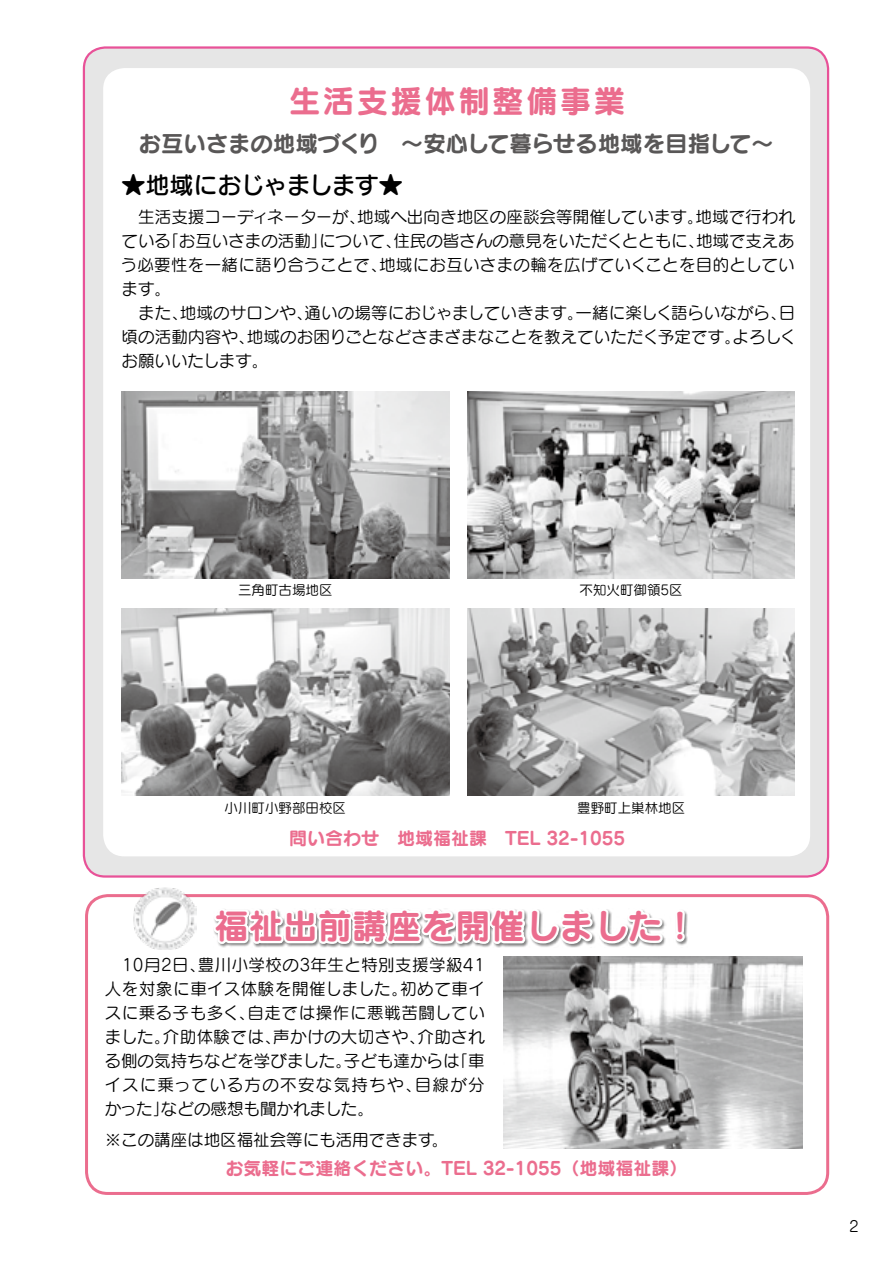
<style>
.page{position:relative;width:893px;height:1263px;background:#fff}
.page>*{position:absolute;margin:0;border:0;box-sizing:border-box;transform-origin:0 0}
.t1{font:34.5px "Seurat Pro B";color:#eb6d8e}
.t2{font:31.5px "Seurat Pro B";letter-spacing:.075em;color:#eb6d8e}
.t3{font:24px "Seurat Pro DB";letter-spacing:-.02em;color:#000}
.t4{font:22.5px "Seurat Pro B";color:#595757}
.t5{font:18px "Seurat Pro B";color:#eb6d8e}
.t6{font:16.5px/24px "Seurat Pro M";letter-spacing:.01em;color:#000}
.t7{font:16.5px/24px "Seurat Pro M";letter-spacing:.035em;color:#000}
.t8{font:16.5px/24px "Seurat Pro M";letter-spacing:.05em;color:#000;text-align:center}
.t9{font:16.5px "Seurat Pro M";letter-spacing:.04em;color:#000}
.t10{font:15px "Seurat Pro M";color:#000}
.t11{font:13.5px "Seurat Pro M";color:#000}
</style>
<div class="page">
<div style="left:84px;top:48px;width:744px;height:828px;background:#e6e6e6;border-radius:21px"></div>
<div style="left:103px;top:68px;width:707px;height:788px;background:#fff;border-radius:21px"></div>
<div style="left:85px;top:894px;width:744px;height:301px;border:3px solid #eb6d8e;border-radius:21px"></div>
<img style="left:122px;top:391px;width:327px;height:187px">
<img style="left:467px;top:391px;width:328px;height:187px">
<img style="left:122px;top:609px;width:89px;height:187px">
<img style="left:665px;top:609px;width:130px;height:187px">
<img style="left:134px;top:887px;width:62px;height:63px">
<img style="left:504px;top:957px;width:299px;height:191px">
<svg style="left:211px;top:513px;width:454px;height:597px"></svg>
<svg style="left:676px;top:911px;width:11px;height:33px"></svg>
<h2 class="t2" style="left:289px;top:79px;width:338px">生活支援体制整備事業</h2>
<h3 class="t4" style="left:138px;top:128px;width:637px">お互いさまの地域づくり　～安心して暮らせる地域を目指して~</h3>
<h3 class="t3" style="left:122px;top:169px;width:283px">★地域におじゃまします★</h3>
<p class="t6" style="left:122px;top:205px;width:245px">　生活支援コーディネーターが、</p>
<p class="t6" style="left:695px;top:205px;width:101px">地域で行われ</p>
<p class="t6" style="left:357px;top:205px;width:348px">地域へ出向き地区の座談会等開催しています。</p>
<p class="t6" style="left:393px;top:229px;width:312px">住民の皆さんの意見をいただくとともに、</p>
<p class="t6" style="left:162px;top:229px;width:166px">「お互いさまの活動」</p>
<p class="t6" style="left:696px;top:229px;width:100px">地域で支えあ</p>
<p class="t6" style="left:122px;top:229px;width:51px">ている</p>
<p class="t6" style="left:319px;top:229px;width:84px">について、</p>
<p class="t6" style="left:379px;top:253px;width:417px">地域にお互いさまの輪を広げていくことを目的としてい</p>
<p class="t6" style="left:121px;top:253px;width:268px">う必要性を一緒に語り合うことで、ます。</p>
<p class="t6" style="left:122px;top:301px;width:68px">　また、</p>
<p class="t6" style="left:305px;top:301px;width:280px">通いの場等におじゃましていきます。</p>
<p class="t6" style="left:575px;top:301px;width:221px">一緒に楽しく語らいながら日、</p>
<p class="t6" style="left:180px;top:301px;width:134px">地域のサロンや、</p>
<p class="t6" style="left:247px;top:325px;width:496px">地域のお困りごとなどさまざまなことを教えていただく予定です。</p>
<p class="t6" style="left:732px;top:325px;width:65px">よろしく</p>
<p class="t6" style="left:122px;top:325px;width:148px">頃の活動内容や、お願いいたします。</p>
<p class="t11" style="left:238px;top:581px;width:96px">三角町古場地区</p>
<p class="t11" style="left:225px;top:799px;width:123px">小川町小野部田校区</p>
<p class="t11" style="left:579px;top:581px;width:105px">不知火町御領5区</p>
<p class="t11" style="left:577px;top:799px;width:109px">豊野町上巣林地区</p>
<p class="t5" style="left:289px;top:825px;width:338px">問い合わせ　地域福祉課　TEL 32-1055</p>
<h1 class="t1" style="left:214px;top:902px;width:484px">福祉出前講座を開催しました!</h1>
<p class="t6" style="left:198px;top:952px;width:288px">豊川小学校の3年生と特別支援学級41</p>
<p class="t6" style="left:105px;top:952px;width:102px">　10月2日、</p>
<p class="t7" style="left:247px;top:976px;width:239px;text-indent:-142px">人を対象に車イス体験を開催しました。<br>自走では操作に悪戦苦闘してい</p>
<p class="t6" style="left:400px;top:976px;width:86px">初めて車イ</p>
<p class="t9" style="left:105px;top:1002px;width:152px">スに乗る子も多く、</p>
<p class="t6" style="left:417px;top:1024px;width:69px">介助され</p>
<p class="t6" style="left:105px;top:1024px;width:67px">ました。</p>
<p class="t6" style="left:273px;top:1024px;width:154px">声かけの大切さや、</p>
<p class="t6" style="left:163px;top:1024px;width:120px">介助体験では、</p>
<p class="t6" style="left:104px;top:1048px;width:249px">る側の気持ちなどを学びました。</p>
<p class="t6" style="left:344px;top:1048px;width:117px">子ども達からは</p>
<p class="t6" style="left:451px;top:1048px;width:35px">「車</p>
<p class="t8" style="left:105px;top:1072px;width:318px">イスに乗っている方の不安な気持ちや、などの感想も聞かれました。</p>
<p class="t6" style="left:415px;top:1072px;width:72px">目線が分</p>
<p class="t6" style="left:105px;top:1096px;width:66px">かった」</p>
<p class="t6" style="left:105px;top:1127px;width:331px">※この講座は地区福祉会等にも活用できます</p>
<p class="t6" style="left:432px;top:1127px;width:18px">。</p>
<p class="t5" style="left:225px;top:1156px;width:464px">お気軽にご連絡ください。TEL 32-1055（地域福祉課(</p>
<p class="t10" style="left:849px;top:1216px;width:11px">2</p>
</div>
